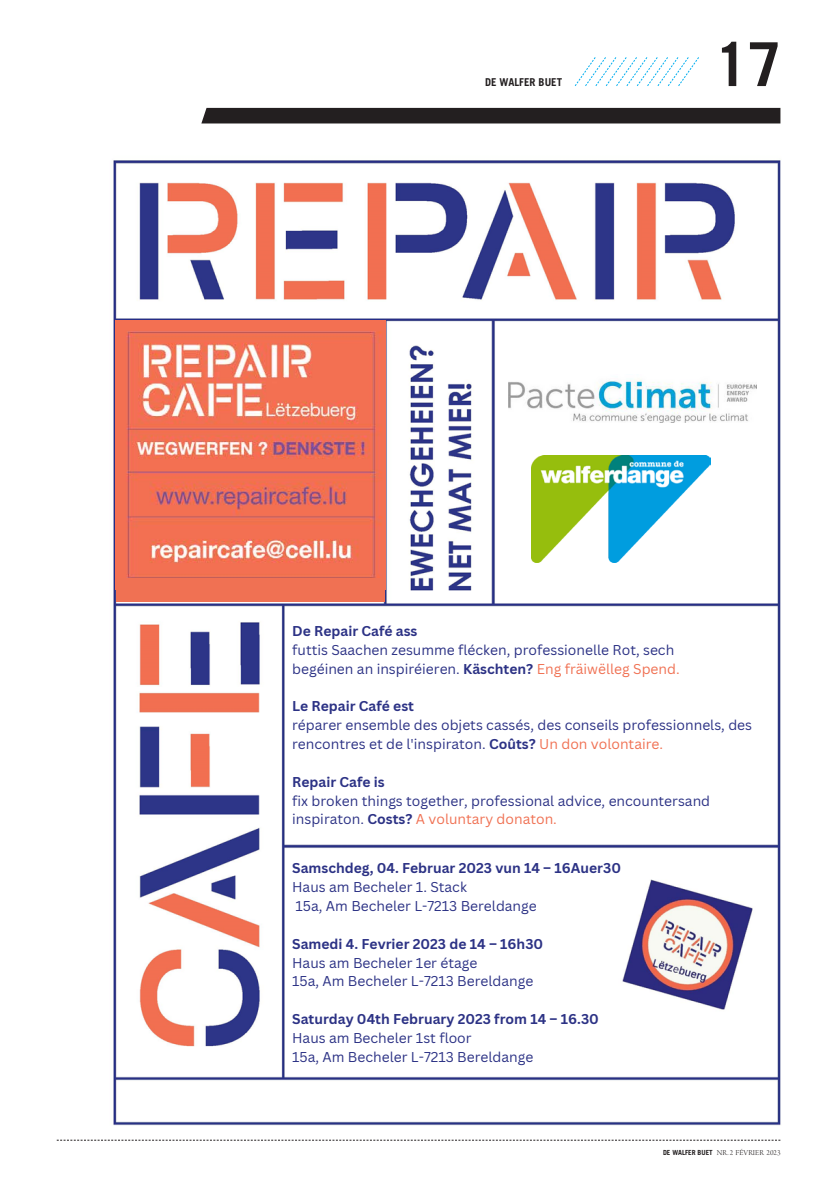
<style>
.page{position:relative;width:823px;height:1191px;background:#fff}
.page>*{position:absolute;margin:0;border:0;box-sizing:border-box;transform-origin:0 0}
.t1{font:700 60.6px "Trade Gothic";color:#231f20}
.t2{font:13.9px/18.8px "Canva Sans";color:#2c3285}
.t3{font:700 13.9px "Canva Sans";color:#2c3285}
.t4{font:700 10.9px "Trade Gothic";color:#231f20}
.t5{font:8px "Arno Pro Light Display";letter-spacing:.01em;color:#231f20}
.s1{font-weight:700}
.s2{color:#f07153}
.s3{font-family:"Trade Gothic";font-weight:700;font-size:7px}
</style>
<div class="page">
<svg style="left:574px;top:57px;width:125px;height:29px"></svg>
<div style="left:201px;top:108px;width:579px;height:15px;background:#231f20"></div>
<svg style="left:57px;top:1140px;width:723px;height:1px"></svg>
<img style="left:113px;top:160px;width:668px;height:966px">
<img style="left:531px;top:455px;width:179px;height:108px">
<img style="left:116px;top:321px;width:269px;height:269px">
<div style="left:116px;top:578px;width:268px;height:24px;background:#f07153"></div>
<img style="left:508px;top:375px;width:248px;height:48px">
<p class="t4" style="left:485px;top:75px;width:78px">DE WALFER BUET</p>
<h1 class="t1" style="left:714px;top:27px;width:69px">17</h1>
<p class="t3" style="left:292px;top:622px;width:127px">De Repair Café ass</p>
<p class="t2" style="left:292px;top:640px;width:389px">futtis Saachen zesumme flécken, professionelle Rot, sech begéinen an inspiréieren. <span class="s1">Käschten?</span> <span class="s2">Eng fräiwëlleg Spend.</span></p>
<p class="t3" style="left:292px;top:698px;width:123px">Le Repair Café est</p>
<p class="t2" style="left:292px;top:715px;width:461px">réparer ensemble des objets cassés, des conseils professionnels, des rencontres et de l'inspiraton. <span class="s1">Coûts?</span> <span class="s2">Un don volontaire.</span></p>
<p class="t3" style="left:292px;top:773px;width:94px">Repair Cafe is</p>
<p class="t2" style="left:292px;top:791px;width:419px">fix broken things together, professional advice, encountersand inspiraton. <span class="s1">Costs?</span> <span class="s2">A voluntary donaton.</span></p>
<p class="t3" style="left:292px;top:860px;width:330px">Samschdeg, 04. Februar 2023 vun 14 – 16Auer30</p>
<p class="t2" style="left:292px;top:878px;width:246px">Haus am Becheler 1. Stack<br>15a, Am Becheler L-7213 Bereldange</p>
<p class="t3" style="left:292px;top:935px;width:252px">Samedi 4. Fevrier 2023 de 14 – 16h30</p>
<p class="t2" style="left:292px;top:953px;width:243px">Haus am Becheler 1er étage<br>15a, Am Becheler L-7213 Bereldange</p>
<p class="t3" style="left:292px;top:1010px;width:308px">Saturday 04th February 2023 from 14 – 16.30</p>
<p class="t2" style="left:292px;top:1028px;width:243px">Haus am Becheler 1st floor<br>15a, Am Becheler L-7213 Bereldange</p>
<p class="t5" style="left:662px;top:1148px;width:119px"><span class="s3">DE WALFER BUET</span> NR. 2 FÉVRIER 2023</p>
</div>
